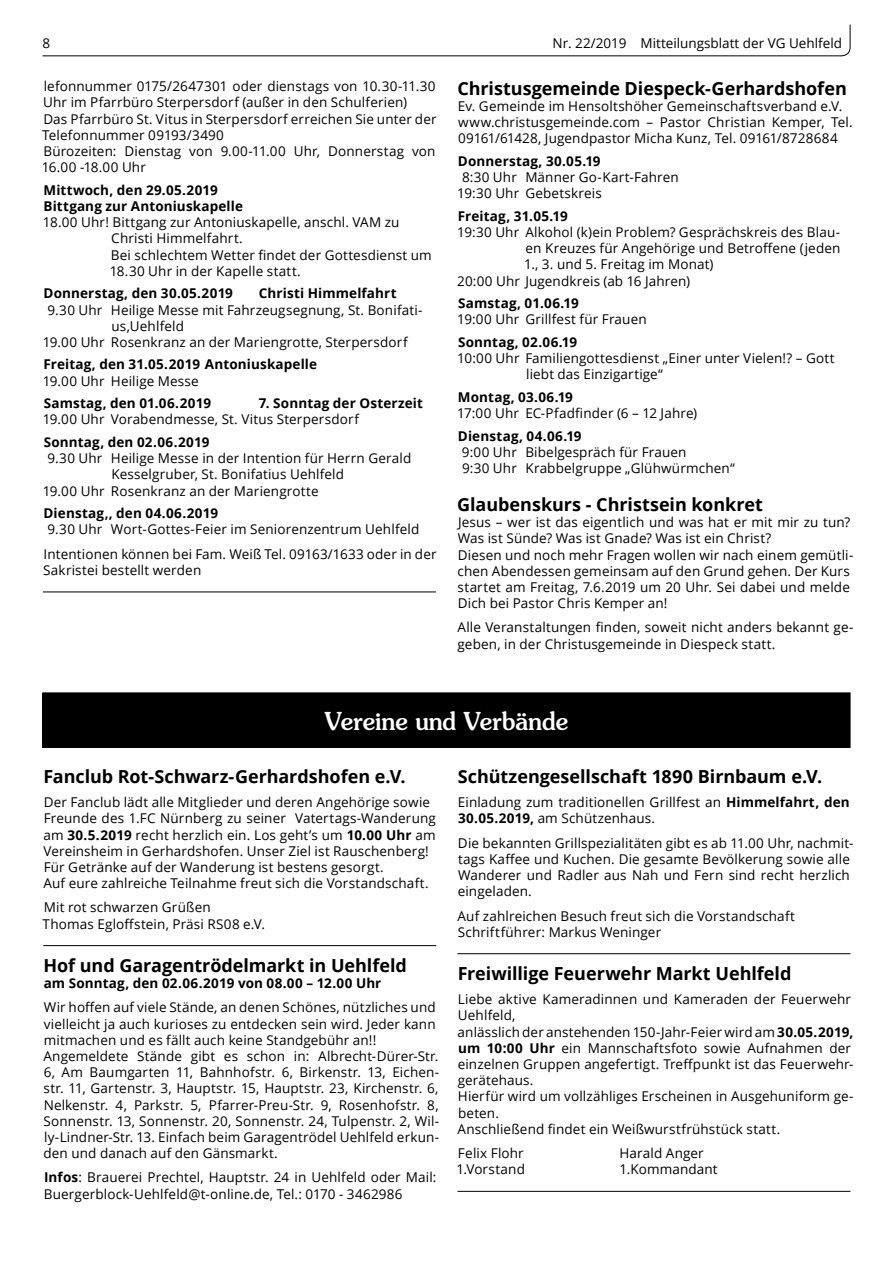
<style>
.page{position:relative;width:893px;height:1263px;background:#fff}
.page>*{position:absolute;margin:0;border:0;box-sizing:border-box;transform-origin:0 0}
.t1{font:500 24.75px "Souvenir";color:#fff;scale:.95 1}
.t2{font:700 18px "Open Sans";letter-spacing:-.005em;color:#000}
.t3{font:13.5px/16.2px "Open Sans";letter-spacing:.01em;color:#000}
.t4{font:700 13.5px/16.2px "Open Sans";letter-spacing:.01em;color:#000}
.s1{font-weight:700}
</style>
<div class="page">
<svg style="left:42px;top:24px;width:809px;height:33px"></svg>
<hr style="left:43px;top:591px;width:393px;height:1px;background:#000">
<div style="left:43px;top:693px;width:807px;height:54px;background:#000"></div>
<div style="left:43px;top:692px;width:807px;height:56px;border:1px solid #000"></div>
<hr style="left:43px;top:945px;width:393px;height:1px;background:#000">
<hr style="left:457px;top:953px;width:393px;height:1px;background:#000">
<hr style="left:457px;top:1191px;width:393px;height:1px;background:#000">
<p class="t3" style="left:43px;top:34px;width:9px">8</p>
<p class="t3" style="left:552px;top:34px;width:291px">Nr. 22/2019 Mitteilungsblatt der VG Uehlfeld</p>
<p class="t3" style="left:42px;top:78px;width:396px">lefonnummer 0175/2647301 oder dienstags von 10.30-11.30<br>Uhr im Pfarrbüro Sterpersdorf (außer in den Schulferien)<br>Das Pfarrbüro St. Vitus in Sterpersdorf erreichen Sie unter der Telefonnummer 09193/3490<br>Bürozeiten: Dienstag von 9.00-11.00 Uhr, Donnerstag von 16.00 -18.00 Uhr</p>
<p class="t4" style="left:43px;top:181px;width:201px">Mittwoch, den 29.05.2019<br>Bittgang zur Antoniuskapelle</p>
<p class="t3" style="left:110px;top:214px;width:324px;text-indent:-67px">18.00 Uhr! Bittgang zur Antoniuskapelle, anschl. VAM zu Christi Himmelfahrt.<br>Bei schlechtem Wetter findet der Gottesdienst um 18.30 Uhr in der Kapelle statt.</p>
<p class="t4" style="left:43px;top:285px;width:191px">Donnerstag, den 30.05.2019</p>
<p class="t4" style="left:259px;top:285px;width:139px">Christi Himmelfahrt</p>
<p class="t3" style="left:48px;top:301px;width:376px">9.30 Uhr Heilige Messe mit Fahrzeugsegnung, St. Bonifati-</p>
<p class="t3" style="left:111px;top:317px;width:74px">us,Uehlfeld</p>
<p class="t3" style="left:43px;top:334px;width:366px">19.00 Uhr Rosenkranz an der Mariengrotte, Sterpersdorf</p>
<p class="t4" style="left:43px;top:356px;width:275px">Freitag, den 31.05.2019 Antoniuskapelle</p>
<p class="t3" style="left:43px;top:372px;width:157px">19.00 Uhr Heilige Messe</p>
<p class="t4" style="left:44px;top:395px;width:169px">Samstag, den 01.06.2019</p>
<p class="t4" style="left:259px;top:395px;width:166px">7. Sonntag der Osterzeit</p>
<p class="t3" style="left:43px;top:411px;width:318px">19.00 Uhr Vorabendmesse, St. Vitus Sterpersdorf</p>
<p class="t4" style="left:44px;top:434px;width:167px">Sonntag, den 02.06.2019</p>
<p class="t3" style="left:48px;top:450px;width:365px">9.30 Uhr Heilige Messe in der Intention für Herrn Gerald</p>
<p class="t3" style="left:111px;top:466px;width:234px">Kesselgruber, St. Bonifatius Uehlfeld</p>
<p class="t3" style="left:43px;top:482px;width:277px">19.00 Uhr Rosenkranz an der Mariengrotte</p>
<p class="t4" style="left:44px;top:505px;width:176px">Dienstag,, den 04.06.2019</p>
<p class="t3" style="left:44px;top:517px;width:394px;line-height:24.3px">9.30 Uhr Wort-Gottes-Feier im Seniorenzentrum Uehlfeld<br>Intentionen können bei Fam. Weiß Tel. 09163/1633 oder in der</p>
<p class="t3" style="left:43px;top:562px;width:160px">Sakristei bestellt werden</p>
<h2 class="t2" style="left:457px;top:75px;width:391px">Christusgemeinde Diespeck-Gerhardshofen</h2>
<p class="t3" style="left:458px;top:97px;width:396px">Ev. Gemeinde im Hensoltshöher Gemeinschaftsverband e.V. www.christusgemeinde.com – Pastor Christian Kemper, Tel.<br>09161/61428, Jugendpastor Micha Kunz, Tel. 09161/8728684</p>
<p class="t4" style="left:458px;top:152px;width:144px">Donnerstag, 30.05.19</p>
<p class="t3" style="left:457px;top:169px;width:223px;text-indent:5px">8:30 Uhr Männer Go-Kart-Fahren<br>19:30 Uhr Gebetskreis</p>
<p class="t4" style="left:458px;top:207px;width:111px">Freitag, 31.05.19</p>
<p class="t3" style="left:457px;top:224px;width:384px">19:30 Uhr Alkohol (k)ein Problem? Gesprächskreis des Blau-</p>
<p class="t3" style="left:526px;top:240px;width:316px">en Kreuzes für Angehörige und Betroffene (jeden</p>
<p class="t3" style="left:524px;top:256px;width:191px">1., 3. und 5. Freitag im Monat)</p>
<p class="t3" style="left:457px;top:272px;width:234px">20:00 Uhr Jugendkreis (ab 16 Jahren)</p>
<p class="t4" style="left:458px;top:295px;width:122px">Samstag, 01.06.19</p>
<p class="t3" style="left:457px;top:311px;width:191px">19:00 Uhr Grillfest für Frauen</p>
<p class="t4" style="left:458px;top:334px;width:121px">Sonntag, 02.06.19</p>
<p class="t3" style="left:526px;top:350px;width:310px;text-indent:-69px">10:00 Uhr Familiengottesdienst „Einer unter Vielen!? – Gott liebt das Einzigartige“</p>
<p class="t4" style="left:458px;top:388px;width:117px">Montag, 03.06.19</p>
<p class="t3" style="left:457px;top:405px;width:241px">17:00 Uhr EC-Pfadfinder (6 – 12 Jahre)</p>
<p class="t4" style="left:458px;top:427px;width:125px">Dienstag, 04.06.19</p>
<p class="t3" style="left:462px;top:443px;width:275px">9:00 Uhr Bibelgespräch für Frauen<br>9:30 Uhr Krabbelgruppe „Glühwürmchen“</p>
<h2 class="t2" style="left:457px;top:492px;width:307px">Glaubenskurs - Christsein konkret</h2>
<p class="t3" style="left:457px;top:514px;width:397px">Jesus – wer ist das eigentlich und was hat er mit mir zu tun?<br>Was ist Sünde? Was ist Gnade? Was ist ein Christ?<br>Diesen und noch mehr Fragen wollen wir nach einem gemütli&shy;chen Abendessen gemeinsam auf den Grund gehen. Der Kurs startet am Freitag, 7.6.2019 um 20 Uhr. Sei dabei und melde Dich bei Pastor Chris Kemper an!</p>
<p class="t3" style="left:457px;top:619px;width:398px">Alle Veranstaltungen finden, soweit nicht anders bekannt ge&shy;geben, in der Christusgemeinde in Diespeck statt.</p>
<h1 class="t1" style="left:325px;top:706px;width:258px">Vereine und Verbände</h1>
<h2 class="t2" style="left:43px;top:763px;width:364px">Fanclub Rot-Schwarz-Gerhardshofen e.V.</h2>
<p class="t3" style="left:43px;top:794px;width:394px">Der Fanclub lädt alle Mitglieder und deren Angehörige sowie Freunde des 1.FC Nürnberg zu seiner Vatertags-Wanderung am <span class="s1">30.5.2019</span> recht herzlich ein. Los geht’s um <span class="s1">10.00 Uhr</span> am Vereinsheim in Gerhardshofen. Unser Ziel ist Rauschenberg!<br>Für Getränke auf der Wanderung ist bestens gesorgt.<br>Auf eure zahlreiche Teilnahme freut sich die Vorstandschaft.</p>
<p class="t3" style="left:43px;top:899px;width:224px">Mit rot schwarzen Grüßen<br>Thomas Egloffstein, Präsi RS08 e.V.</p>
<h2 class="t2" style="left:43px;top:952px;width:365px">Hof und Garagentrödelmarkt in Uehlfeld</h2>
<p class="t4" style="left:44px;top:975px;width:339px">am Sonntag, den 02.06.2019 von 08.00 – 12.00 Uhr</p>
<p class="t3" style="left:43px;top:999px;width:397px">Wir hoffen auf viele Stände, an denen Schönes, nützliches und vielleicht ja auch kurioses zu entdecken sein wird. Jeder kann mitmachen und es fällt auch keine Standgebühr an!!<br>Angemeldete Stände gibt es schon in: Albrecht-Dürer-Str.<br>6, Am Baumgarten 11, Bahnhofstr. 6, Birkenstr. 13, Eichen&shy;str. 11, Gartenstr. 3, Hauptstr. 15, Hauptstr. 23, Kirchenstr. 6, Nelkenstr. 4, Parkstr. 5, Pfarrer-Preu-Str. 9, Rosenhofstr. 8, Sonnenstr. 13, Sonnenstr. 20, Sonnenstr. 24, Tulpenstr. 2, Wil&shy;ly-Lindner-Str. 13. Einfach beim Garagentrödel Uehlfeld erkun&shy;den und danach auf den Gänsmarkt.</p>
<p class="t3" style="left:44px;top:1169px;width:394px"><span class="s1">Infos</span>: Brauerei Prechtel, Hauptstr. 24 in Uehlfeld oder Mail:<br>Buergerblock-Uehlfeld@t-online.de, Tel.: 0170 - 3462986</p>
<h2 class="t2" style="left:458px;top:763px;width:366px">Schützengesellschaft 1890 Birnbaum e.V.</h2>
<p class="t3" style="left:458px;top:794px;width:393px">Einladung zum traditionellen Grillfest an <span class="s1">Himmelfahrt, den<br>30.05.2019,</span> am Schützenhaus.</p>
<p class="t3" style="left:458px;top:834px;width:397px">Die bekannten Grillspezialitäten gibt es ab 11.00 Uhr, nachmit&shy;tags Kaffee und Kuchen. Die gesamte Bevölkerung sowie alle Wanderer und Radler aus Nah und Fern sind recht herzlich eingeladen.</p>
<p class="t3" style="left:458px;top:907px;width:339px">Auf zahlreichen Besuch freut sich die Vorstandschaft<br>Schriftführer: Markus Weninger</p>
<h2 class="t2" style="left:458px;top:961px;width:335px">Freiwillige Feuerwehr Markt Uehlfeld</h2>
<p class="t3" style="left:458px;top:991px;width:397px">Liebe aktive Kameradinnen und Kameraden der Feuerwehr Uehlfeld,<br>anlässlich der anstehenden 150-Jahr-Feier wird am <span class="s1">30.05.2019, um 10:00 Uhr</span> ein Mannschaftsfoto sowie Aufnahmen der einzelnen Gruppen angefertigt. Treffpunkt ist das Feuerwehr&shy;gerätehaus.<br>Hierfür wird um vollzähliges Erscheinen in Ausgehuniform ge&shy;beten.<br>Anschließend findet ein Weißwurstfrühstück statt.</p>
<p class="t3" style="left:458px;top:1145px;width:67px">Felix Flohr</p>
<p class="t3" style="left:619px;top:1145px;width:86px">Harald Anger</p>
<p class="t3" style="left:456px;top:1161px;width:70px">1.Vorstand</p>
<p class="t3" style="left:619px;top:1161px;width:100px">1.Kommandant</p>
</div>
